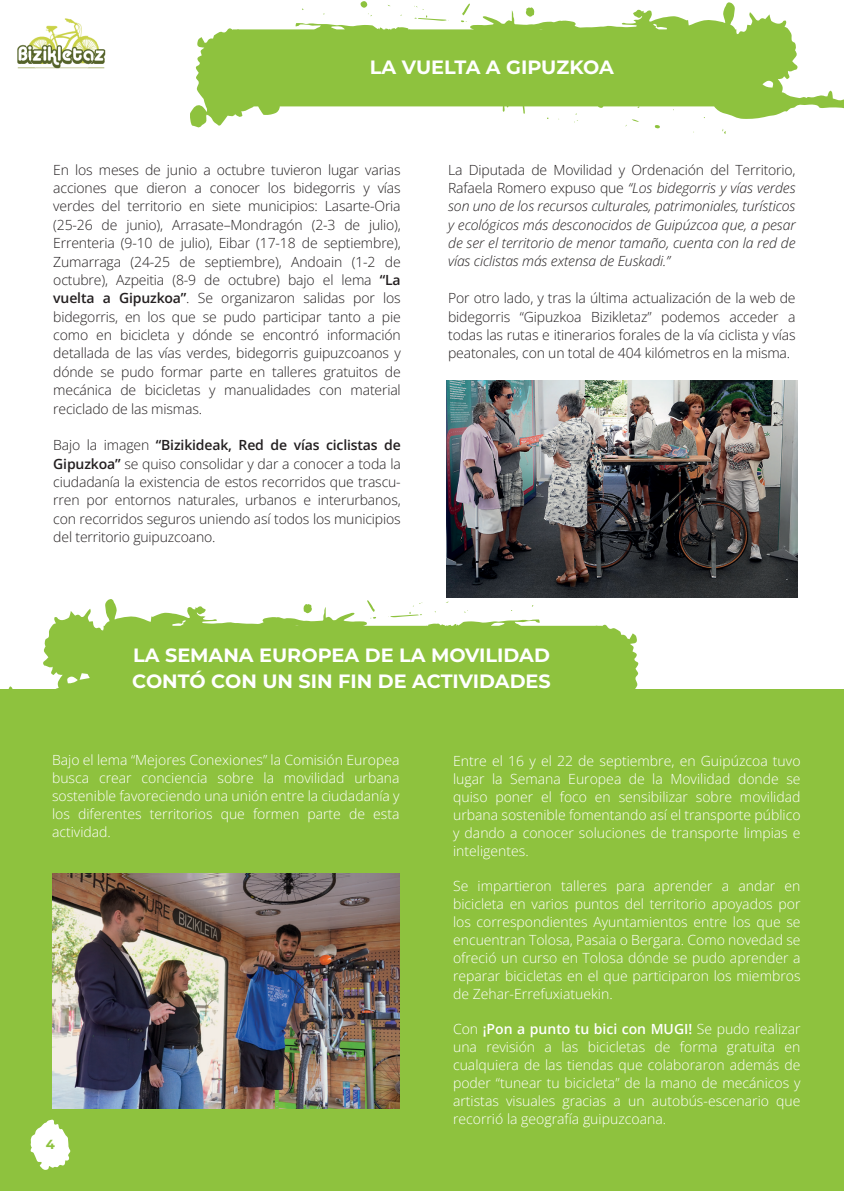
<style>
.page{position:relative;width:844px;height:1191px;background:#fff}
.page>*{position:absolute;margin:0;border:0;box-sizing:border-box;transform-origin:0 0}
.t1{font:700 19.25px/26.2px "Montserrat";color:#fff}
.t2{font:300 14px/18.4px "Open Sans";letter-spacing:-.01em;color:#231f20;text-align:justify}
.t3{font:300 14px/17.8px "Open Sans";color:#fff;text-align:justify}
.t4{font:italic 300 14px/18.4px "Open Sans";letter-spacing:-.01em;color:#231f20;text-align:justify}
.t5{font:700 13.12px "Montserrat";color:#8ec23e}
.s1{font-weight:600}
.s2{font-style:normal}
</style>
<div class="page">
<div style="left:0;top:690px;width:843px;height:501px;background:#8ec23e"></div>
<img style="left:97px;top:43px;width:9px;height:26px">
<img style="left:17px;top:44px;width:9px;height:25px">
<img style="left:26px;top:18px;width:71px;height:51px">
<svg style="left:30px;top:1119px;width:40px;height:51px"></svg>
<img style="left:53px;top:877px;width:346px;height:231px">
<svg style="left:190px;top:2px;width:653px;height:132px;fill:#8ec23e"></svg>
<svg style="left:0;top:599px;width:644px;height:91px;fill:#8ec23e"></svg>
<img style="left:446px;top:380px;width:350px;height:218px">
<h1 class="t1" style="left:369px;top:53px;width:246px">LA VUELTA A GIPUZKOA</h1>
<p class="t2" style="left:53px;top:160px;width:349px">En los meses de junio a octubre tuvieron lugar varias acciones que dieron a conocer los bidegorris y vías verdes del territorio en siete municipios: Lasarte-Oria (25-26 de junio), Arrasate–Mondragón (2-3 de julio), Errenteria (9-10 de julio), Eibar (17-18 de septiembre), Zumarraga (24-25 de septiembre), Andoain (1-2 de octubre), Azpeitia (8-9 de octubre) bajo el lema <span class="s1">“La vuelta a Gipuzkoa”</span>. Se organizaron salidas por los bidegorris, en los que se pudo participar tanto a pie como en bicicleta y dónde se encontró información detallada de las vías verdes, bidegorris guipuzcoanos y dónde se pudo formar parte en talleres gratuitos de mecánica de bicicletas y manualidades con material reciclado de las mismas.</p>
<p class="t2" style="left:53px;top:436px;width:349px">Bajo la imagen <span class="s1">“Bizikideak, Red de vías ciclistas de Gipuzkoa”</span> se quiso consolidar y dar a conocer a toda la ciudadanía la existencia de estos recorridos que trascu&shy;rren por entornos naturales, urbanos e interurbanos, con recorridos seguros uniendo así todos los municipios del territorio guipuzcoano.</p>
<p class="t4" style="left:448px;top:160px;width:349px"><span class="s2">La Diputada de Movilidad y Ordenación del Territorio, Rafaela Romero expuso que</span> “Los bidegorris y vías verdes son uno de los recursos culturales, patrimoniales, turísticos y ecológicos más desconocidos de Guipúzcoa que, a pesar de ser el territorio de menor tamaño, cuenta con la red de vías ciclistas más extensa de Euskadi.”</p>
<p class="t2" style="left:448px;top:289px;width:349px">Por otro lado, y tras la última actualización de la web de bidegorris “Gipuzkoa Bizikletaz” podemos acceder a todas las rutas e itinerarios forales de la vía ciclista y vías peatonales, con un total de 404 kilómetros en la misma.</p>
<h1 class="t1" style="left:132px;top:641px;width:420px">LA SEMANA EUROPEA DE LA MOVILIDAD<br>CONTÓ CON UN SIN FIN DE ACTIVIDADES</h1>
<p class="t3" style="left:52px;top:751px;width:349px">Bajo el lema “Mejores Conexiones” la Comisión Europea busca crear conciencia sobre la movilidad urbana sostenible favoreciendo una unión entre la ciudadanía y los diferentes territorios que formen parte de esta actividad.</p>
<p class="t3" style="left:453px;top:752px;width:349px">Entre el 16 y el 22 de septiembre, en Guipúzcoa tuvo lugar la Semana Europea de la Movilidad donde se quiso poner el foco en sensibilizar sobre movilidad urbana sostenible fomentando así el transporte público y dando a conocer soluciones de transporte limpias e inteligentes.</p>
<p class="t3" style="left:453px;top:877px;width:349px">Se impartieron talleres para aprender a andar en bicicleta en varios puntos del territorio apoyados por los correspondientes Ayuntamientos entre los que se encuentran Tolosa, Pasaia o Bergara. Como novedad se ofreció un curso en Tolosa dónde se pudo aprender a reparar bicicletas en el que participaron los miembros de Zehar-Errefuxiatuekin.</p>
<p class="t3" style="left:453px;top:1019px;width:349px">Con <span class="s1">¡Pon a punto tu bici con MUGI!</span> Se pudo realizar una revisión a las bicicletas de forma gratuita en cualquiera de las tiendas que colaboraron además de poder “tunear tu bicicleta” de la mano de mecánicos y artistas visuales gracias a un autobús-escenario que recorrió la geografía guipuzcoana.</p>
<p class="t5" style="left:46px;top:1135px;width:11px">4</p>
</div>
